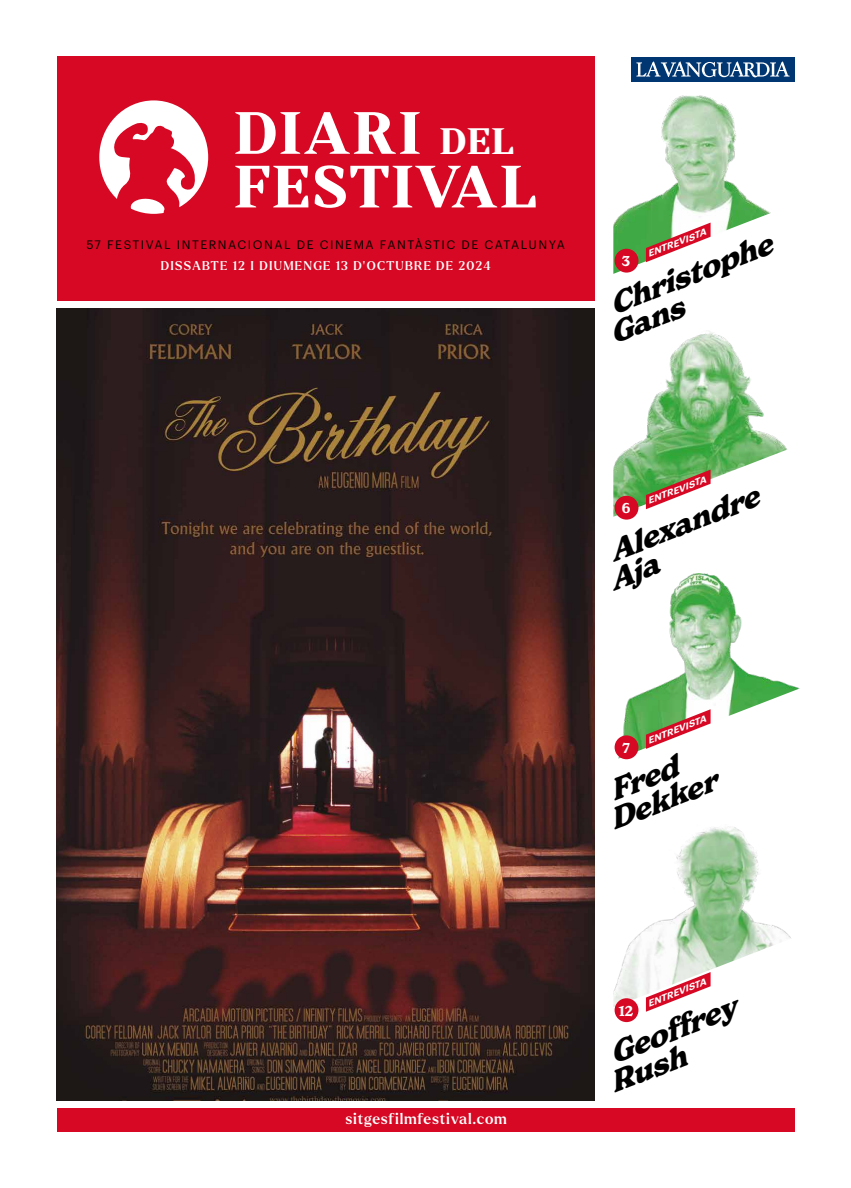
<style>
.page{position:relative;width:851px;height:1188px;background:#fff}
.page>*{position:absolute;margin:0;border:0;box-sizing:border-box;transform-origin:0 0}
.t1{font:700 59.5px/53.6px "Skema Pro Display";letter-spacing:.03em;color:#fff}
.t2{font:italic 700 29px/27.2px "New Spirit";color:#000}
.t3{font:500 15px "Larken";letter-spacing:.05em;color:#fff}
.t4{font:600 14px "New Spirit";color:#fff}
.t5{font:500 12.3px "Larken";letter-spacing:.105em;color:#fff}
.t6{font:12px "Graphik LCG";letter-spacing:.12em;color:#000}
.t7{font:italic 600 9px "Graphik";color:#fff;scale:1.15 1}
.s1{font-size:36.7px}
</style>
<div class="page">
<div style="left:631px;top:57px;width:163px;height:25px;background:#003671"></div>
<svg style="left:636px;top:61px;width:153px;height:16px"></svg>
<div style="left:58px;top:1108px;width:736px;height:23px;background:#d60823"></div>
<img style="left:56px;top:309px;width:538px;height:791px">
<div style="left:57px;top:57px;width:537px;height:244px;background:#d60823"></div>
<div style="left:99px;top:100px;width:109px;height:114px;background:#fff;border-radius:50%"></div>
<svg style="left:112px;top:122px;width:83px;height:92px"></svg>
<img style="left:613px;top:95px;width:158px;height:179px">
<img style="left:613px;top:331px;width:174px;height:186px">
<img style="left:616px;top:573px;width:183px;height:187px">
<img style="left:613px;top:826px;width:178px;height:181px">
<div style="left:614px;top:249px;width:24px;height:24px;background:#d60823;border-radius:50%"></div>
<svg style="left:645px;top:223px;width:65px;height:39px"></svg>
<div style="left:614px;top:735px;width:24px;height:24px;background:#d60823;border-radius:50%"></div>
<svg style="left:645px;top:709px;width:65px;height:40px"></svg>
<div style="left:614px;top:496px;width:24px;height:24px;background:#d60823;border-radius:50%"></div>
<svg style="left:645px;top:470px;width:65px;height:39px"></svg>
<div style="left:614px;top:998px;width:24px;height:24px;background:#d60823;border-radius:50%"></div>
<svg style="left:645px;top:972px;width:65px;height:39px"></svg>
<h1 class="t1" style="left:234px;top:105px;width:304px">DIARI <span class="s1">DEL<br></span>FESTIVAL</h1>
<p class="t6" style="left:86px;top:236px;width:480px">57 FESTIVAL INTERNACIONAL DE CINEMA FANTÀSTIC DE CATALUNYA</p>
<p class="t5" style="left:161px;top:257px;width:331px">DISSABTE 12 I DIUMENGE 13 D’OCTUBRE DE 2024</p>
<p class="t7" style="left:645px;top:248px;width:56px;rotate:-21deg">ENTREVISTA</p>
<h2 class="t2" style="left:595px;top:296px;width:184px;text-indent:10px;rotate:-21deg">Christophe<br>Gans</h2>
<p class="t4" style="left:621px;top:252px;width:10px">3</p>
<p class="t7" style="left:645px;top:495px;width:56px;rotate:-21deg">ENTREVISTA</p>
<h2 class="t2" style="left:595px;top:543px;width:169px;text-indent:10px;rotate:-21deg">Alexandre<br>Aja</h2>
<p class="t4" style="left:621px;top:499px;width:10px">6</p>
<p class="t7" style="left:645px;top:734px;width:56px;rotate:-21deg">ENTREVISTA</p>
<p class="t4" style="left:622px;top:739px;width:9px">7</p>
<h2 class="t2" style="left:595px;top:783px;width:114px;line-height:26.9px;text-indent:10px;rotate:-21deg">Fred<br>Dekker</h2>
<p class="t3" style="left:345px;top:1108px;width:163px">sitgesfilmfestival.com</p>
<p class="t7" style="left:645px;top:997px;width:56px;rotate:-21deg">ENTREVISTA</p>
<h2 class="t2" style="left:595px;top:1045px;width:145px;text-indent:10px;rotate:-21deg">Geoffrey<br>Rush</h2>
<p class="t4" style="left:618px;top:1002px;width:16px">12</p>
</div>
